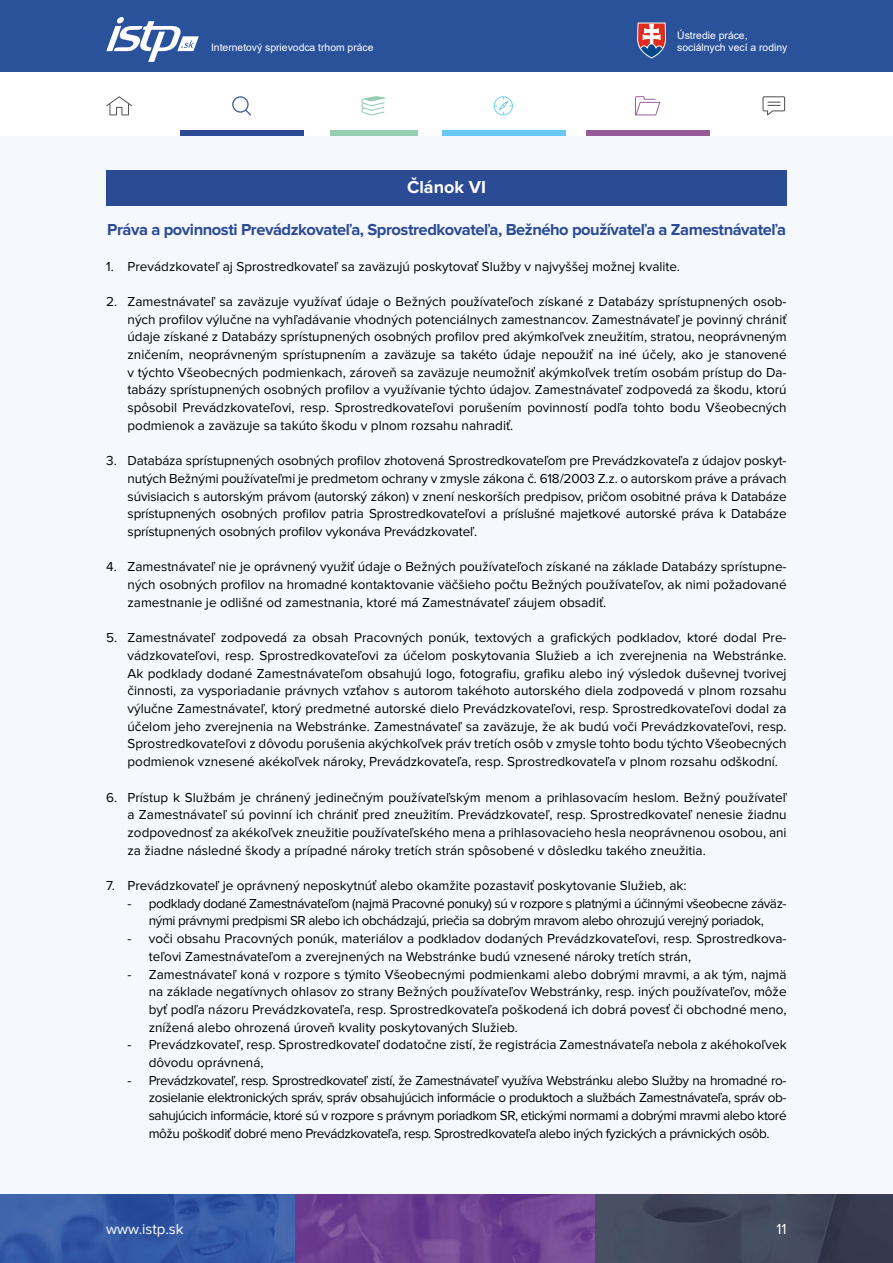
<style>
.page{position:relative;width:893px;height:1263px;background:#fff}
.page>*{position:absolute;margin:0;border:0;box-sizing:border-box;transform-origin:0 0}
.t1{font:700 18px "Proxima Nova";color:#fff}
.t2{font:700 16.5px "Proxima Nova";letter-spacing:-.025em;color:#2b4b94}
.t3{font:15px "Proxima Nova";color:#fff}
.t4{font:13.5px/17.7px "Proxima Nova";color:#000;text-align:justify}
.t5{font:13.5px/17.7px "Proxima Nova";letter-spacing:-.03em;color:#000;text-align:center}
.t6{font:10.35px "Arial";color:#fff}
</style>
<div class="page">
<div style="left:180px;top:130px;width:123px;height:6px;background:#2b4b94"></div>
<div style="left:587px;top:130px;width:123px;height:6px;background:#975a98"></div>
<div style="left:442px;top:130px;width:123px;height:6px;background:#69c8f3"></div>
<div style="left:330px;top:130px;width:87px;height:6px;background:#94cdb2"></div>
<svg style="left:106px;top:96px;width:26px;height:19px"></svg>
<svg style="left:232px;top:96px;width:19px;height:19px"></svg>
<svg style="left:361px;top:96px;width:24px;height:19px"></svg>
<svg style="left:494px;top:96px;width:19px;height:19px"></svg>
<svg style="left:635px;top:96px;width:25px;height:19px"></svg>
<svg style="left:762px;top:96px;width:23px;height:19px"></svg>
<div style="left:0;top:0;width:893px;height:72px;background:#2a529b"></div>
<div style="left:0;top:136px;width:893px;height:1127px;background:#f5f8fd"></div>
<svg style="left:106px;top:17px;width:93px;height:45px"></svg>
<svg style="left:637px;top:23px;width:29px;height:35px"></svg>
<img style="left:0;top:1194px;width:295px;height:69px">
<svg style="left:295px;top:1194px;width:301px;height:69px;background:#6f4192"></svg>
<img style="left:596px;top:1194px;width:297px;height:69px">
<div style="left:106px;top:170px;width:681px;height:35px;background:#2b4b94"></div>
<p class="t6" style="left:677px;top:28px;width:72px">Ústredie práce,</p>
<p class="t6" style="left:211px;top:40px;width:164px">Internetový sprievodca trhom práce</p>
<p class="t6" style="left:677px;top:40px;width:112px">sociálnych vecí a rodiny</p>
<h1 class="t1" style="left:407px;top:177px;width:80px">Článok VI</h1>
<p class="t2" style="left:107px;top:220px;width:680px">Práva a povinnosti Prevádzkovateľa, Sprostredkovateľa, Bežného používateľa a Zamestnávateľa</p>
<p class="t4" style="left:106px;top:257px;width:575px">1. Prevádzkovateľ aj Sprostredkovateľ sa zaväzujú poskytovať Služby v najvyššej možnej kvalite.</p>
<p class="t4" style="left:128px;top:293px;width:661px;text-indent:-21px">2. Zamestnávateľ sa zaväzuje využívať údaje o Bežných používateľoch získané z Databázy sprístupnených osob&shy;ných profilov výlučne na vyhľadávanie vhodných potenciálnych zamestnancov. Zamestnávateľ je povinný chrániť údaje získané z Databázy sprístupnených osobných profilov pred akýmkoľvek zneužitím, stratou, neoprávneným zničením, neoprávneným sprístupnením a zaväzuje sa takéto údaje nepoužiť na iné účely, ako je stanovené v týchto Všeobecných podmienkach, zároveň sa zaväzuje neumožniť akýmkoľvek tretím osobám prístup do Da&shy;tabázy sprístupnených osobných profilov a využívanie týchto údajov. Zamestnávateľ zodpovedá za škodu, ktorú spôsobil Prevádzkovateľovi, resp. Sprostredkovateľovi porušením povinností podľa tohto bodu Všeobecných podmienok a zaväzuje sa takúto škodu v plnom rozsahu nahradiť.</p>
<p class="t4" style="left:128px;top:452px;width:661px;text-indent:-21px">3. Databáza sprístupnených osobných profilov zhotovená Sprostredkovateľom pre Prevádzkovateľa z údajov poskyt&shy;nutých Bežnými používateľmi je predmetom ochrany v zmysle zákona č. 618/2003 Z.z. o autorskom práve a právach súvisiacich s autorským právom (autorský zákon) v znení neskorších predpisov, pričom osobitné práva k Databáze sprístupnených osobných profilov patria Sprostredkovateľovi a príslušné majetkové autorské práva k Databáze sprístupnených osobných profilov vykonáva Prevádzkovateľ.</p>
<p class="t4" style="left:128px;top:558px;width:661px;text-indent:-21px">4. Zamestnávateľ nie je oprávnený využiť údaje o Bežných používateľoch získané na základe Databázy sprístupne&shy;ných osobných profilov na hromadné kontaktovanie väčšieho počtu Bežných používateľov, ak nimi požadované zamestnanie je odlišné od zamestnania, ktoré má Zamestnávateľ záujem obsadiť.</p>
<p class="t4" style="left:128px;top:629px;width:661px;text-indent:-21px">5. Zamestnávateľ zodpovedá za obsah Pracovných ponúk, textových a grafických podkladov, ktoré dodal Pre&shy;vádzkovateľovi, resp. Sprostredkovateľovi za účelom poskytovania Služieb a ich zverejnenia na Webstránke.<br>Ak podklady dodané Zamestnávateľom obsahujú logo, fotografiu, grafiku alebo iný výsledok duševnej tvorivej činnosti, za vysporiadanie právnych vzťahov s autorom takéhoto autorského diela zodpovedá v plnom rozsahu výlučne Zamestnávateľ, ktorý predmetné autorské dielo Prevádzkovateľovi, resp. Sprostredkovateľovi dodal za účelom jeho zverejnenia na Webstránke. Zamestnávateľ sa zaväzuje, že ak budú voči Prevádzkovateľovi, resp.<br>Sprostredkovateľovi z dôvodu porušenia akýchkoľvek práv tretích osôb v zmysle tohto bodu týchto Všeobecných podmienok vznesené akékoľvek nároky, Prevádzkovateľa, resp. Sprostredkovateľa v plnom rozsahu odškodní.</p>
<p class="t4" style="left:128px;top:788px;width:661px;text-indent:-21px">6. Prístup k Službám je chránený jedinečným používateľským menom a prihlasovacím heslom. Bežný používateľ a Zamestnávateľ sú povinní ich chrániť pred zneužitím. Prevádzkovateľ, resp. Sprostredkovateľ nenesie žiadnu zodpovednosť za akékoľvek zneužitie používateľského mena a prihlasovacieho hesla neoprávnenou osobou, ani za žiadne následné škody a prípadné nároky tretích strán spôsobené v dôsledku takého zneužitia.</p>
<p class="t4" style="left:106px;top:877px;width:582px">7. Prevádzkovateľ je oprávnený neposkytnúť alebo okamžite pozastaviť poskytovanie Služieb, ak:</p>
<p class="t5" style="left:128px;top:895px;width:661px">- podklady dodané Zamestnávateľom (najmä Pracovné ponuky) sú v rozpore s platnými a účinnými všeobecne záväz&shy;nými právnymi predpismi SR alebo ich obchádzajú, priečia sa dobrým mravom alebo ohrozujú verejný poriadok,</p>
<p class="t4" style="left:149px;top:930px;width:639px;text-indent:-21px">- voči obsahu Pracovných ponúk, materiálov a podkladov dodaných Prevádzkovateľovi, resp. Sprostredkova&shy;teľovi Zamestnávateľom a zverejnených na Webstránke budú vznesené nároky tretích strán,</p>
<p class="t4" style="left:149px;top:965px;width:639px;text-indent:-21px">- Zamestnávateľ koná v rozpore s týmito Všeobecnými podmienkami alebo dobrými mravmi, a ak tým, najmä na základe negatívnych ohlasov zo strany Bežných používateľov Webstránky, resp. iných používateľov, môže byť podľa názoru Prevádzkovateľa, resp. Sprostredkovateľa poškodená ich dobrá povesť či obchodné meno, znížená alebo ohrozená úroveň kvality poskytovaných Služieb.</p>
<p class="t4" style="left:149px;top:1036px;width:639px;text-indent:-21px">- Prevádzkovateľ, resp. Sprostredkovateľ dodatočne zistí, že registrácia Zamestnávateľa nebola z akéhokoľvek dôvodu oprávnená,</p>
<p class="t4" style="left:149px;top:1072px;width:639px;text-indent:-21px">- Prevádzkovateľ, resp. Sprostredkovateľ zistí, že Zamestnávateľ využíva Webstránku alebo Služby na hromadné ro&shy;zosielanie elektronických správ, správ obsahujúcich informácie o produktoch a službách Zamestnávateľa, správ ob&shy;sahujúcich informácie, ktoré sú v rozpore s právnym poriadkom SR, etickými normami a dobrými mravmi alebo ktoré môžu poškodiť dobré meno Prevádzkovateľa, resp. Sprostredkovateľa alebo iných fyzických a právnických osôb.</p>
<p class="t3" style="left:106px;top:1220px;width:79px">www.istp.sk</p>
<p class="t3" style="left:776px;top:1220px;width:12px">11</p>
</div>
